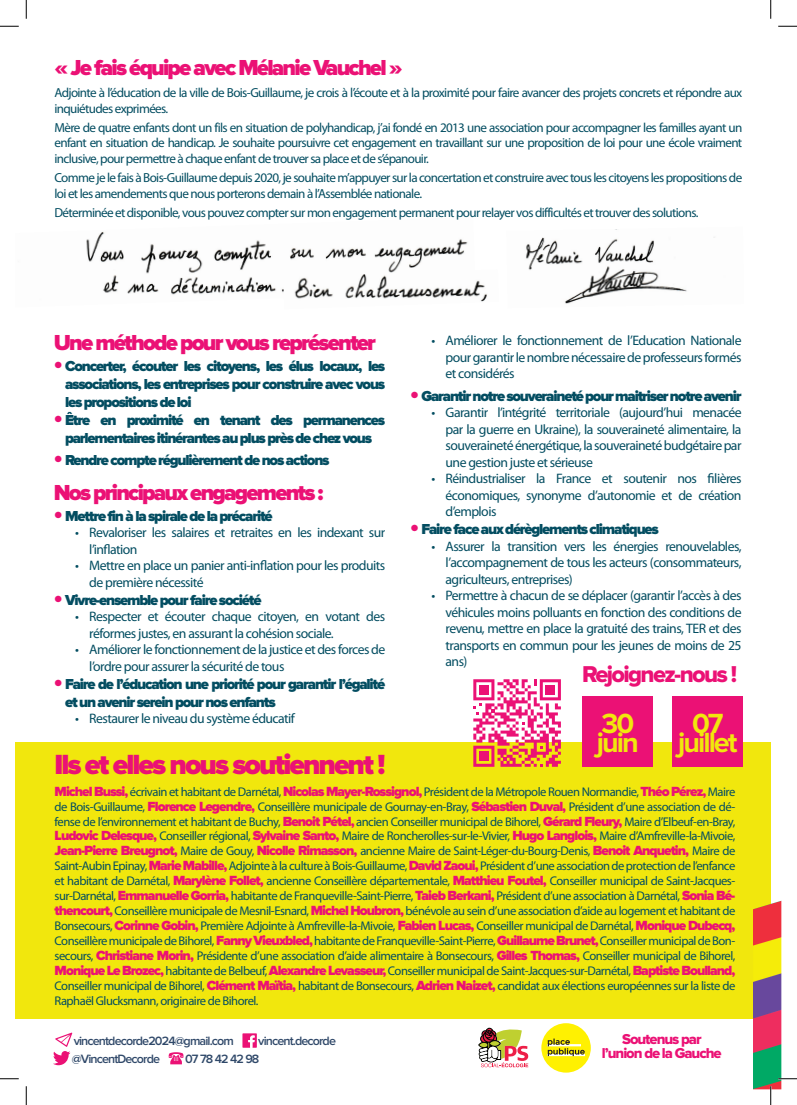
<style>
.page{position:relative;width:797px;height:1105px;background:#fff}
.page>*{position:absolute;margin:0;border:0;box-sizing:border-box;transform-origin:0 0}
.t1{font:900 28.75px "Proxima Nova";letter-spacing:-.07em;color:#eb1175}
.t2{font:700 28.75px "Proxima Nova";letter-spacing:-.07em;color:#f1e70d}
.t3{font:23.75px "Proxima Nova Extrabld";letter-spacing:-.07em;color:#eb1175}
.t4{font:900 22.5px "Proxima Nova";letter-spacing:-.08em;color:#eb1175}
.t5{font:900 15px/18px "Proxima Nova";letter-spacing:-.08em;color:#034d61;text-align:justify}
.t6{font:14.88px/14.6px "Proxima Nova Extrabld";letter-spacing:-.07em;color:#eb1175;text-align:center}
.t7{font:13.75px/16.5px "Myriad Pro";letter-spacing:-.04em;color:#034d61;text-align:justify}
.t8{font:13.12px/15.6px "Myriad Pro";letter-spacing:-.05em;color:#034d61}
.t9{font:12.62px/14.9px "Myriad Pro";letter-spacing:-.04em;color:#034d61;text-align:justify}
.t10{font:600 12.5px "Proxima Nova";letter-spacing:-.07em;color:#2f4869}
.s1{font-size:25px;color:#eb1175}
.s2{font-family:"Proxima Nova";font-weight:900;font-size:13.75px;color:#eb1175}
</style>
<div class="page">
<div style="left:16px;top:742px;width:754px;height:276px;background:#f1e70d"></div>
<svg style="left:242px;top:1033px;width:15px;height:15px"></svg>
<svg style="left:53px;top:1032px;width:19px;height:33px"></svg>
<svg style="left:169px;top:1052px;width:15px;height:12px"></svg>
<div style="left:582px;top:696px;width:71px;height:71px;background:#eb1175"></div>
<div style="left:672px;top:696px;width:71px;height:71px;background:#eb1175"></div>
<svg style="left:473px;top:679px;width:88px;height:88px"></svg>
<img style="left:753px;top:901px;width:28px;height:188px">
<svg style="left:541px;top:1023px;width:50px;height:50px"></svg>
<svg style="left:478px;top:1028px;width:50px;height:39px"></svg>
<img style="left:526px;top:229px;width:189px;height:75px">
<img style="left:86px;top:232px;width:382px;height:63px">
<img style="left:283px;top:269px;width:204px;height:33px">
<svg style="left:0;top:25px;width:19px;height:2px"></svg>
<svg style="left:778px;top:25px;width:19px;height:2px"></svg>
<svg style="left:0;top:1078px;width:19px;height:1px"></svg>
<svg style="left:778px;top:1078px;width:19px;height:1px"></svg>
<svg style="left:25px;top:0;width:2px;height:19px"></svg>
<svg style="left:25px;top:1086px;width:2px;height:19px"></svg>
<svg style="left:770px;top:0;width:1px;height:19px"></svg>
<svg style="left:770px;top:1086px;width:1px;height:19px"></svg>
<h3 class="t4" style="left:54px;top:58px;width:350px">« Je fais équipe avec Mélanie Vauchel »</h3>
<p class="t8" style="left:54px;top:85px;width:689px">Adjointe à l’éducation de la ville de Bois-Guillaume, je crois à l’écoute et à la proximité pour faire avancer des projets concrets et répondre aux inquiétudes exprimées.</p>
<p class="t8" style="left:54px;top:119px;width:689px;text-align:justify">Mère de quatre enfants dont un fils en situation de polyhandicap, j’ai fondé en 2013 une association pour accompagner les familles ayant un enfant en situation de handicap. Je souhaite poursuivre cet engagement en travaillant sur une proposition de loi pour une école vraiment inclusive, pour permettre à chaque enfant de trouver sa place et de s’épanouir.</p>
<p class="t8" style="left:54px;top:170px;width:689px">Comme je le fais à Bois-Guillaume depuis 2020, je souhaite m’appuyer sur la concertation et construire avec tous les citoyens les propositions de loi et les amendements que nous porterons demain à l’Assemblée nationale.</p>
<p class="t8" style="left:54px;top:204px;width:645px">Déterminée et disponible, vous pouvez compter sur mon engagement permanent pour relayer vos difficultés et trouver des solutions.</p>
<h3 class="t4" style="left:54px;top:332px;width:324px">Une méthode pour vous représenter</h3>
<p class="t5" style="left:65px;top:357px;width:322px;text-indent:-11px"><span class="s1">•</span> Concerter, écouter les citoyens, les élus locaux, les associations, les entreprises pour construire avec vous les propositions de loi</p>
<p class="t5" style="left:54px;top:411px;width:333px;text-align:center"><span class="s1">•</span> Être en proximité en tenant des permanences parlementaires itinérantes au plus près de chez vous</p>
<p class="t5" style="left:54px;top:452px;width:277px"><span class="s1">•</span> Rendre compte régulièrement de nos actions</p>
<h3 class="t4" style="left:54px;top:482px;width:271px">Nos principaux engagements :</h3>
<p class="t5" style="left:54px;top:507px;width:220px"><span class="s1">•</span> Mettre fin à la spirale de la précarité</p>
<p class="t7" style="left:89px;top:524px;width:297px;text-indent:-14px">• Revaloriser les salaires et retraites en les indexant sur l’inflation</p>
<p class="t7" style="left:89px;top:557px;width:297px;text-indent:-14px">• Mettre en place un panier anti-inflation pour les produits de première nécessité</p>
<p class="t5" style="left:54px;top:591px;width:209px"><span class="s1">•</span> Vivre-ensemble pour faire société</p>
<p class="t7" style="left:89px;top:608px;width:297px;text-indent:-14px">• Respecter et écouter chaque citoyen, en votant des réformes justes, en assurant la cohésion sociale.</p>
<p class="t7" style="left:89px;top:641px;width:297px;text-indent:-14px">• Améliorer le fonctionnement de la justice et des forces de l’ordre pour assurer la sécurité de tous</p>
<p class="t5" style="left:65px;top:675px;width:322px;text-indent:-11px"><span class="s1">•</span> Faire de l’éducation une priorité pour garantir l’égalité et un avenir serein pour nos enfants</p>
<p class="t7" style="left:75px;top:710px;width:221px">• Restaurer le niveau du système éducatif</p>
<p class="t7" style="left:445px;top:332px;width:297px;text-indent:-14px">• Améliorer le fonctionnement de l’Education Nationale pour garantir le nombre nécessaire de professeurs formés et considérés</p>
<p class="t5" style="left:410px;top:387px;width:333px"><span class="s1">•</span> Garantir notre souveraineté pour maitriser notre avenir</p>
<p class="t7" style="left:445px;top:404px;width:297px;text-indent:-14px">• Garantir l’intégrité territoriale (aujourd’hui menacée par la guerre en Ukraine), la souveraineté alimentaire, la souveraineté énergétique, la souveraineté budgétaire par une gestion juste et sérieuse</p>
<p class="t7" style="left:445px;top:470px;width:297px;text-indent:-14px">• Réindustrialiser la France et soutenir nos filières économiques, synonyme d’autonomie et de création d’emplois</p>
<p class="t5" style="left:410px;top:521px;width:250px"><span class="s1">•</span> Faire face aux dérèglements climatiques</p>
<p class="t7" style="left:445px;top:537px;width:297px;text-indent:-14px">• Assurer la transition vers les énergies renouvelables, l’accompagnement de tous les acteurs (consommateurs, agriculteurs, entreprises)</p>
<p class="t7" style="left:445px;top:587px;width:297px;text-indent:-14px">• Permettre à chacun de se déplacer (garantir l’accès à des véhicules moins polluants en fonction des conditions de revenu, mettre en place la gratuité des trains, TER et des transports en commun pour les jeunes de moins de 25 ans)</p>
<h2 class="t3" style="left:582px;top:663px;width:156px">Rejoignez-nous !</h2>
<h1 class="t2" style="left:601px;top:710px;width:34px">30</h1>
<h1 class="t2" style="left:597px;top:729px;width:43px">juin</h1>
<h1 class="t2" style="left:692px;top:710px;width:33px">07</h1>
<h1 class="t2" style="left:678px;top:729px;width:61px">juillet</h1>
<h1 class="t1" style="left:55px;top:752px;width:332px">Ils et elles nous soutiennent !</h1>
<p class="t9" style="left:55px;top:784px;width:682px"><span class="s2">Michel Bussi,</span> écrivain et habitant de Darnétal, <span class="s2">Nicolas Mayer-Rossignol,</span> Président de la Métropole Rouen Normandie, <span class="s2">Théo Pérez,</span> Maire de Bois-Guillaume, <span class="s2">Florence Legendre,</span> Conseillère municipale de Gournay-en-Bray, <span class="s2">Sébastien Duval,</span> Président d’une association de dé&shy;fense de l’environnement et habitant de Buchy, <span class="s2">Benoit Pétel,</span> ancien Conseiller municipal de Bihorel, <span class="s2">Gérard Fleury,</span> Maire d’Elbeuf-en-Bray, <span class="s2">Ludovic Delesque,</span> Conseiller régional, <span class="s2">Sylvaine Santo,</span> Maire de Roncherolles-sur-le-Vivier, <span class="s2">Hugo Langlois,</span> Maire d’Amfreville-la-Mivoie, <span class="s2">Jean-Pierre Breugnot,</span> Maire de Gouy, <span class="s2">Nicolle Rimasson,</span> ancienne Maire de Saint-Léger-du-Bourg-Denis, <span class="s2">Benoit Anquetin,</span> Maire de Saint-Aubin Epinay, <span class="s2">Marie Mabille,</span> Adjointe à la culture à Bois-Guillaume, <span class="s2">David Zaoui,</span> Président d’une association de protection de l’enfance et habitant de Darnétal, <span class="s2">Marylène Follet,</span> ancienne Conseillère départementale, <span class="s2">Matthieu Foutel,</span> Conseiller municipal de Saint-Jacques&shy;sur-Darnétal, <span class="s2">Emmanuelle Gorria,</span> habitante de Franqueville-Saint-Pierre, <span class="s2">Taieb Berkani,</span> Président d’une association à Darnétal, <span class="s2">Sonia Bé&shy;thencourt,</span> Conseillère municipale de Mesnil-Esnard, <span class="s2">Michel Houbron,</span> bénévole au sein d’une association d’aide au logement et habitant de Bonsecours, <span class="s2">Corinne Gobin,</span> Première Adjointe à Amfreville-la-Mivoie, <span class="s2">Fabien Lucas,</span> Conseiller municipal de Darnétal, <span class="s2">Monique Dubecq, </span>Conseillère municipale de Bihorel, <span class="s2">Fanny Vieuxbled,</span> habitante de Franqueville-Saint-Pierre, <span class="s2">Guillaume Brunet,</span> Conseiller municipal de Bon&shy;secours, <span class="s2">Christiane Morin,</span> Présidente d’une association d’aide alimentaire à Bonsecours, <span class="s2">Gilles Thomas,</span> Conseiller municipal de Bihorel, <span class="s2">Monique Le Brozec,</span> habitante de Belbeuf, <span class="s2">Alexandre Levasseur,</span> Conseiller municipal de Saint-Jacques-sur-Darnétal, <span class="s2">Baptiste Boulland, </span>Conseiller municipal de Bihorel, <span class="s2">Clément Maïtia,</span> habitant de Bonsecours, <span class="s2">Adrien Naizet,</span> candidat aux élections européennes sur la liste de Raphaël Glucksmann, originaire de Bihorel.</p>
<p class="t10" style="left:74px;top:1035px;width:162px">vincentdecorde2024@gmail.com</p>
<p class="t10" style="left:258px;top:1035px;width:79px">vincent.decorde</p>
<p class="t10" style="left:72px;top:1053px;width:90px">@VincentDecorde</p>
<p class="t10" style="left:185px;top:1053px;width:76px">07 78 42 42 98</p>
<p class="t6" style="left:602px;top:1032px;width:121px">Soutenus par l’union de la Gauche</p>
</div>
